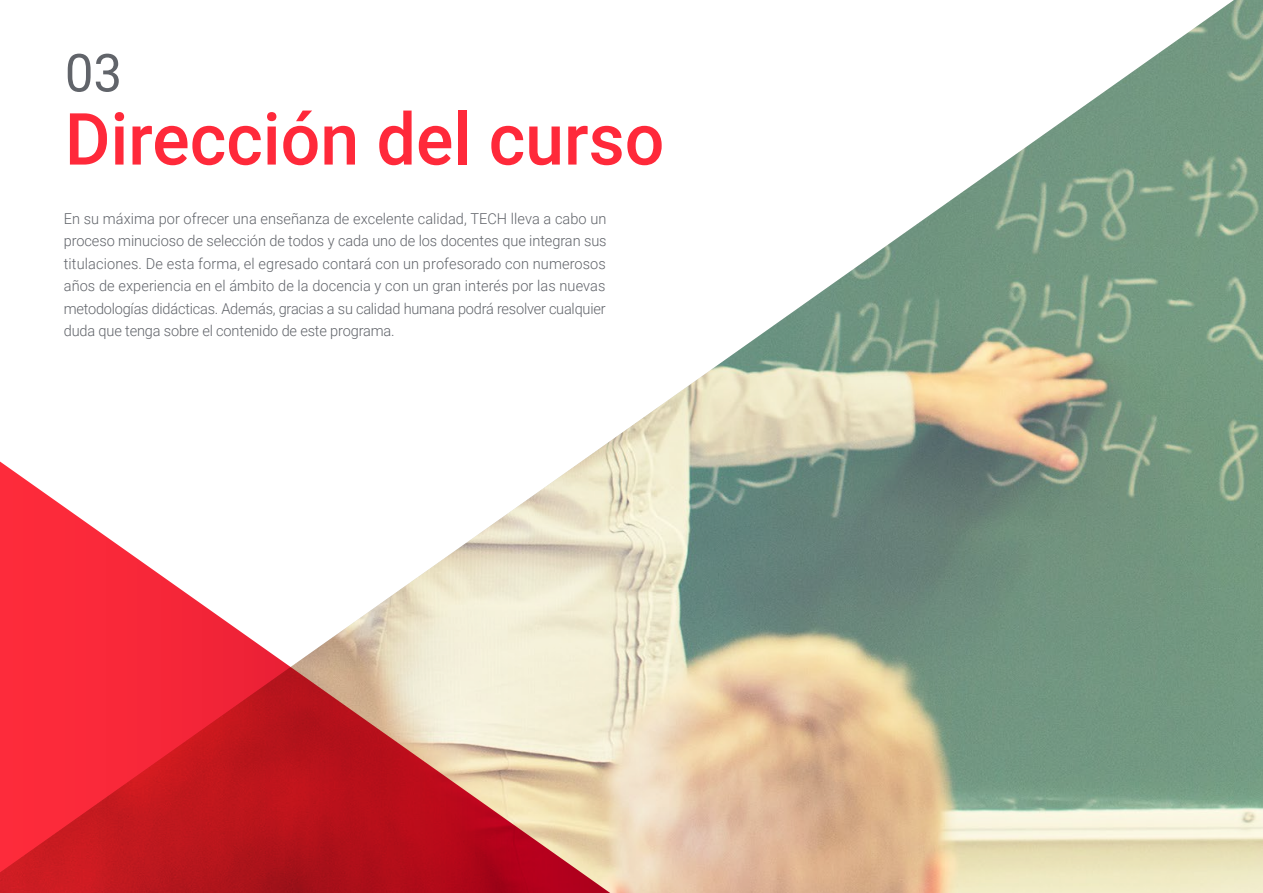
<style>
.page{position:relative;width:1263px;height:893px;background:#fff}
.page>*{position:absolute;margin:0;border:0;box-sizing:border-box;transform-origin:0 0}
.t1{font:500 72px "Roboto";color:#ff293a}
.t2{font:52.5px "Roboto";color:#61646a}
.t3{font:300 15px/22.5px "Roboto";letter-spacing:-.01em;color:#61646a;text-align:justify}
</style>
<div class="page">
<img style="left:603px;top:0;width:660px;height:893px">
<svg style="left:0;top:446px;width:640px;height:447px"></svg>
<h2 class="t2" style="left:65px;top:36px;width:59px">03</h2>
<h1 class="t1" style="left:65px;top:89px;width:601px">Dirección del curso</h1>
<p class="t3" style="left:64px;top:207px;width:544px">En su máxima por ofrecer una enseñanza de excelente calidad, TECH lleva a cabo un proceso minucioso de selección de todos y cada uno de los docentes que integran sus titulaciones. De esta forma, el egresado contará con un profesorado con numerosos años de experiencia en el ámbito de la docencia y con un gran interés por las nuevas metodologías didácticas. Además, gracias a su calidad humana podrá resolver cualquier duda que tenga sobre el contenido de este programa.</p>
</div>
